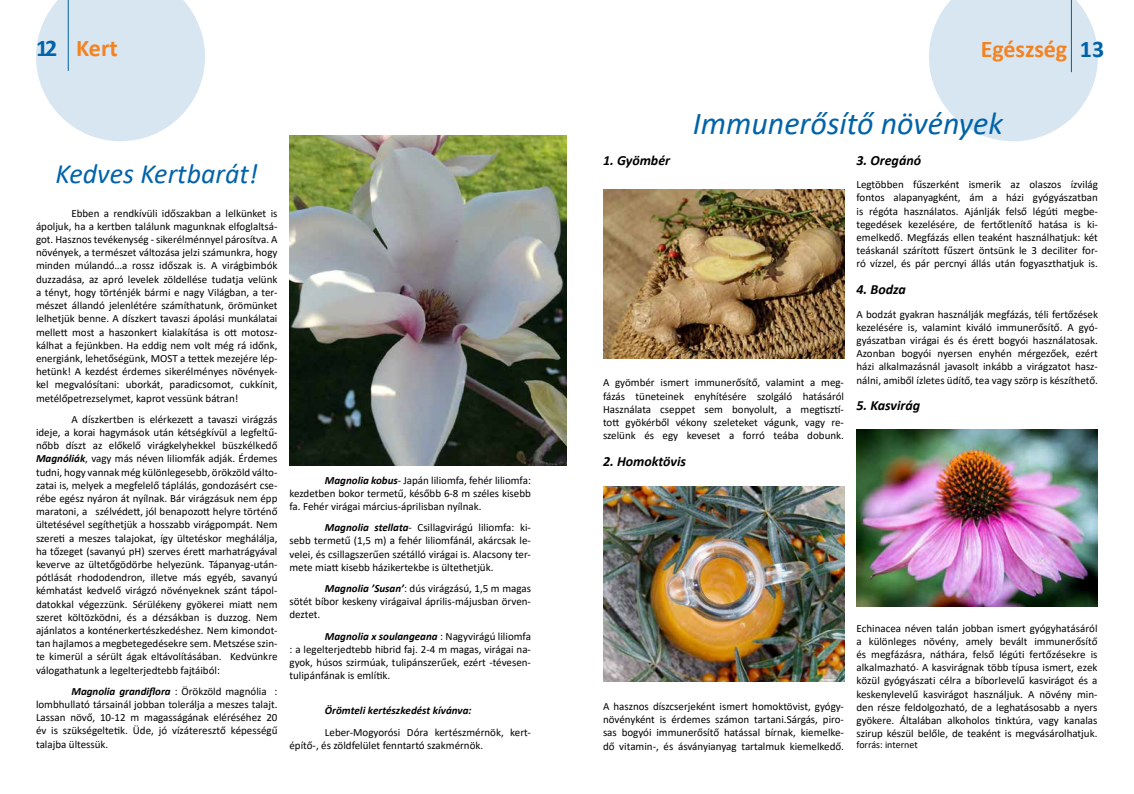
<style>
.page{position:relative;width:1134px;height:794px;background:#fff}
.page>*{position:absolute;margin:0;border:0;box-sizing:border-box;transform-origin:0 0}
.t1{font:italic 32px "Calibri";color:#0063a9}
.t2{font:italic 28px "Calibri";color:#0063a9}
.t3{font:700 24px "Calibri";color:#f58220}
.t4{font:700 24px "Calibri";color:#0063a9}
.t5{font:italic 700 14px "Calibri";color:#000}
.t6{font:11px/13.2px "Calibri";color:#000;text-align:justify}
.t7{font:italic 700 11px "Calibri";color:#000}
.t8{font:10px "Calibri";color:#000}
.s1{color:#0063a9}
.s2{font-weight:700;font-style:italic}
</style>
<div class="page">
<svg style="left:929px;top:0;width:169px;height:141px"></svg>
<svg style="left:36px;top:0;width:169px;height:141px"></svg>
<img style="left:289px;top:136px;width:278px;height:329px">
<img style="left:603px;top:189px;width:241px;height:169px">
<img style="left:603px;top:486px;width:241px;height:196px">
<img style="left:856px;top:430px;width:242px;height:176px">
<h3 class="t4" style="left:36px;top:31px;width:23px">12</h3>
<h3 class="t3" style="left:981px;top:32px;width:125px">Egészség <span class="s1">13</span></h3>
<h3 class="t3" style="left:76px;top:31px;width:43px">Kert</h3>
<h2 class="t2" style="left:56px;top:154px;width:204px">Kedves Kertbarát!</h2>
<p class="t6" style="left:36px;top:206px;width:243px;text-indent:35px">Ebben a rendkívüli időszakban a lelkünket is ápoljuk, ha a kertben találunk magunknak elfoglaltsá‑ got. Hasznos tevékenység - sikerélménnyel párosítva. A növények, a természet változása jelzi számunkra, hogy minden múlandó…a rossz időszak is. A virágbimbók duzzadása, az apró levelek zöldellése tudatja velünk a tényt, hogy történjék bármi e nagy Világban, a ter‑ mészet állandó jelenlétére számíthatunk, örömünket lelhetjük benne. A díszkert tavaszi ápolási munkálatai mellett most a haszonkert kialakítása is ott motosz‑ kálhat a fejünkben. Ha eddig nem volt még rá időnk, energiánk, lehetőségünk, MOST a tettek mezejére lép‑ hetünk! A kezdést érdemes sikerélményes növények‑ kel megvalósítani: uborkát, paradicsomot, cukkínit, metélőpetrezselymet, kaprot vessünk bátran!</p>
<p class="t6" style="left:36px;top:412px;width:243px;text-indent:35px">A díszkertben is elérkezett a tavaszi virágzás ideje, a korai hagymások után kétségkívül a legfeltű‑ nőbb díszt az előkelő virágkelyhekkel büszkélkedő <span class="s2">Magnóliák</span>, vagy más néven liliomfák adják. Érdemes tudni, hogy vannak még különlegesebb, örökzöld válto‑ zatai is, melyek a megfelelő táplálás, gondozásért cse‑ rébe egész nyáron át nyílnak. Bár virágzásuk nem épp maratoni, a szélvédett, jól benapozott helyre történő ültetésével segíthetjük a hosszabb virágpompát. Nem szereti a meszes talajokat, így ültetéskor meghálálja, ha tőzeget (savanyú pH) szerves érett marhatrágyával keverve az ültetőgödörbe helyezünk. Tápanyag-után‑ pótlását rhododendron, illetve más egyéb, savanyú kémhatást kedvelő virágzó növényeknek szánt tápol‑ datokkal végezzünk. Sérülékeny gyökerei miatt nem szeret költözködni, és a dézsákban is duzzog. Nem ajánlatos a konténerkertészkedéshez. Nem kimondot‑ tan hajlamos a megbetegedésekre sem. Metszése szin‑ te kimerül a sérült ágak eltávolításában. Kedvünkre válogathatunk a legelterjedtebb fajtáiból:</p>
<p class="t6" style="left:36px;top:684px;width:243px;text-indent:35px"><span class="s2">Magnolia grandiflora</span> : Örökzöld magnólia : lombhullató társainál jobban tolerálja a meszes talajt.<br>Lassan növő, 10-12 m magasságának eléréséhez 20 év is szükségeltetik. Üde, jó vízáteresztő képességű talajba ültessük.</p>
<p class="t6" style="left:289px;top:473px;width:243px;text-indent:35px"><span class="s2">Magnolia kobus</span>- Japán liliomfa, fehér liliomfa: kezdetben bokor termetű, később 6-8 m széles kisebb fa. Fehér virágai március-áprilisban nyílnak.</p>
<p class="t6" style="left:289px;top:520px;width:243px;text-indent:35px"><span class="s2">Magnolia stellata</span>- Csillagvirágú liliomfa: ki‑ sebb termetű (1,5 m) a fehér liliomfánál, akárcsak le‑ velei, és csillagszerűen szétálló virágai is. Alacsony ter‑ mete miatt kisebb házikertekbe is ültethetjük.</p>
<p class="t6" style="left:289px;top:581px;width:243px;text-indent:35px"><span class="s2">Magnolia ’Susan’</span>: dús virágzású, 1,5 m magas sötét bíbor keskeny virágaival április-májusban örven‑ deztet.</p>
<p class="t6" style="left:289px;top:629px;width:243px;text-indent:35px"><span class="s2">Magnolia x soulangeana</span> : Nagyvirágú liliomfa : a legelterjedtebb hibrid faj. 2-4 m magas, virágai na‑ gyok, húsos szirmúak, tulipánszerűek, ezért -tévesen&shy;tulipánfának is említik.</p>
<p class="t7" style="left:325px;top:703px;width:148px">Örömteli kertészkedést kívánva:</p>
<p class="t6" style="left:289px;top:725px;width:243px;text-indent:35px">Leber-Mogyorósi Dóra kertészmérnök, kert‑ építő-, és zöldfelület fenntartó szakmérnök.</p>
<h1 class="t1" style="left:693px;top:101px;width:312px">Immunerősítő növények</h1>
<p class="t5" style="left:603px;top:150px;width:69px">1. Gyömbér</p>
<p class="t6" style="left:603px;top:376px;width:242px">A gyömbér ismert immunerősítő, valamint a meg‑ fázás tüneteinek enyhítésére szolgáló hatásáról Használata cseppet sem bonyolult, a megtisztí‑ tott gyökérből vékony szeleteket vágunk, vagy re‑ szelünk és egy keveset a forró teába dobunk.</p>
<p class="t5" style="left:603px;top:451px;width:85px">2. Homoktövis</p>
<p class="t5" style="left:856px;top:150px;width:66px">3. Oregánó</p>
<p class="t6" style="left:856px;top:178px;width:243px">Legtöbben fűszerként ismerik az olaszos ízvilág fontos alapanyagként, ám a házi gyógyászatban is régóta használatos. Ajánlják felső légúti megbe‑ tegedések kezelésére, de fertőtlenítő hatása is ki‑ emelkedő. Megfázás ellen teaként használhatjuk: két teáskanál szárított fűszert öntsünk le 3 deciliter for‑ ró vízzel, és pár percnyi állás után fogyaszthatjuk is.</p>
<p class="t5" style="left:856px;top:280px;width:51px">4. Bodza</p>
<p class="t6" style="left:856px;top:307px;width:243px">A bodzát gyakran használják megfázás, téli fertőzések kezelésére is, valamint kiváló immunerősítő. A gyó‑ gyászatban virágai és és érett bogyói használatosak.<br>Azonban bogyói nyersen enyhén mérgezőek, ezért házi alkalmazásnál javasolt inkább a virágzatot hasz‑ nálni, amiből ízletes üdítő, tea vagy szörp is készíthető.</p>
<p class="t5" style="left:856px;top:396px;width:65px">5. Kasvirág</p>
<p class="t6" style="left:603px;top:699px;width:242px">A hasznos díszcserjeként ismert homoktövist, gyógy‑ növényként is érdemes számon tartani.Sárgás, piro‑ sas bogyói immunerősítő hatással bírnak, kiemelke‑ dő vitamin-, és ásványianyag tartalmuk kiemelkedő.</p>
<p class="t6" style="left:856px;top:621px;width:243px">Echinacea néven talán jobban ismert gyógyhatásáról a különleges növény, amely bevált immunerősítő és megfázásra, náthára, felső légúti fertőzésekre is alkalmazható. A kasvirágnak több típusa ismert, ezek közül gyógyászati célra a bíborlevelű kasvirágot és a keskenylevelű kasvirágot használjuk. A növény min‑ den része feldolgozható, de a leghatásosabb a nyers gyökere. Általában alkoholos tinktúra, vagy kanalas szirup készül belőle, de teaként is megvásárolhatjuk.</p>
<p class="t8" style="left:856px;top:738px;width:63px">forrás: internet</p>
</div>
